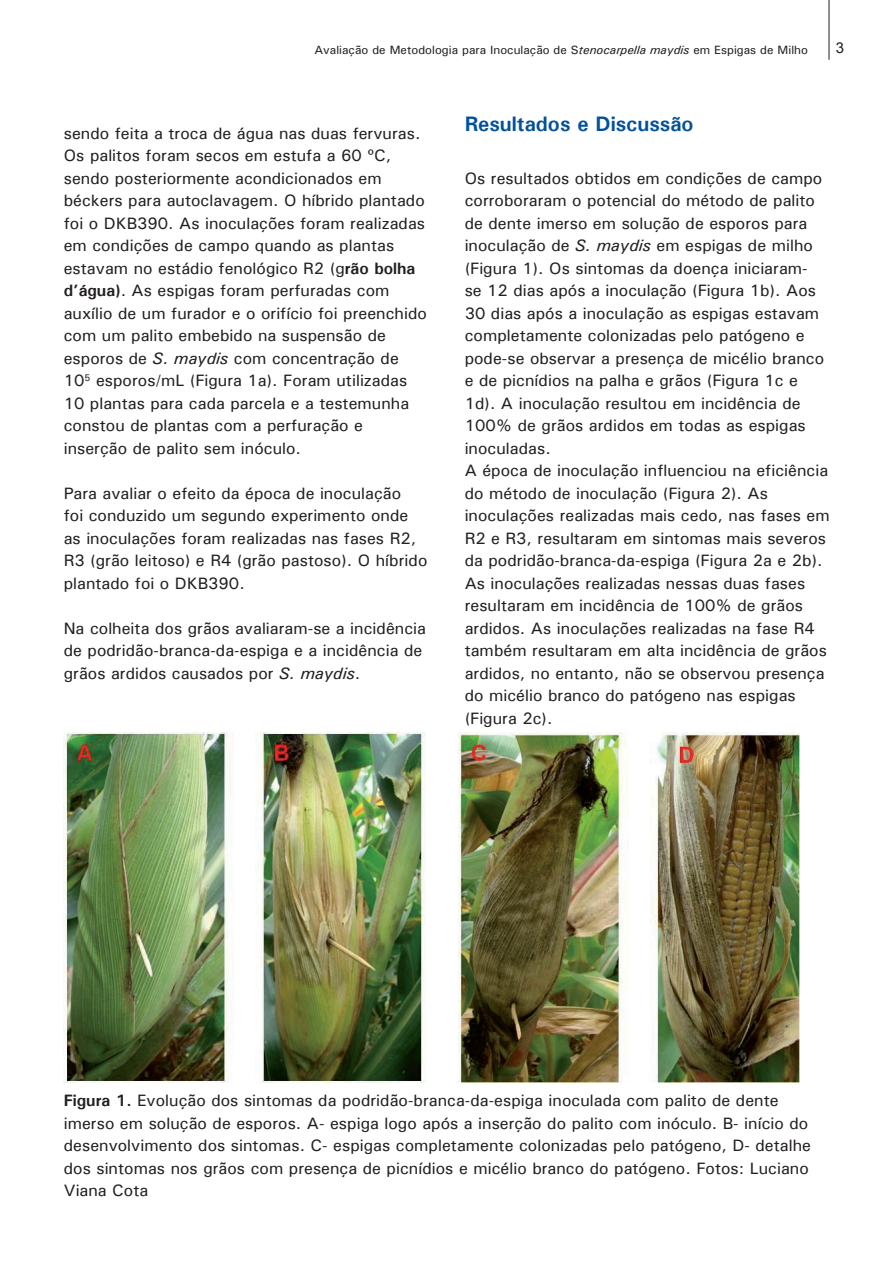
<style>
.page{position:relative;width:893px;height:1263px;background:#fff}
.page>*{position:absolute;margin:0;border:0;box-sizing:border-box;transform-origin:0 0}
.t1{font:700 21px "Univers";color:#01519b}
.t2{font:16.5px/22.5px "Univers";color:#231f20}
.t3{font:15px "Arial";color:#231f20}
.t4{font:12px "Univers";color:#231f20}
.s1{font-style:italic}
.s2{font-weight:700}
</style>
<div class="page">
<hr style="left:829px;top:0;width:1px;height:60px;background:#231f20">
<img style="left:64px;top:733px;width:736px;height:349px">
<p class="t4" style="left:314px;top:42px;width:495px">Avaliação de Metodologia para Inoculação de S<span class="s1">tenocarpella maydis</span> em Espigas de Milho</p>
<p class="t3" style="left:836px;top:38px;width:10px">3</p>
<p class="t2" style="left:64px;top:121px;width:365px">sendo feita a troca de água nas duas fervuras.<br>Os palitos foram secos em estufa a 60 ºC, sendo posteriormente acondicionados em béckers para autoclavagem. O híbrido plantado foi o DKB390. As inoculações foram realizadas em condições de campo quando as plantas estavam no estádio fenológico R2 (g<span class="s2">rão bolha d’água)</span>. As espigas foram perfuradas com auxílio de um furador e o orifício foi preenchido com um palito embebido na suspensão de esporos de <span class="s1">S. maydis</span> com concentração de 10<sup>5</sup> esporos/mL (Figura 1a). Foram utilizadas 10 plantas para cada parcela e a testemunha constou de plantas com a perfuração e inserção de palito sem inóculo.</p>
<p class="t2" style="left:64px;top:481px;width:365px">Para avaliar o efeito da época de inoculação<br>foi conduzido um segundo experimento onde as inoculações foram realizadas nas fases R2, R3 (grão leitoso) e R4 (grão pastoso). O híbrido plantado foi o DKB390.</p>
<p class="t2" style="left:64px;top:616px;width:364px">Na colheita dos grãos avaliaram-se a incidência de podridão-branca-da-espiga e a incidência de grãos ardidos causados por <span class="s1">S. maydis</span>.</p>
<p class="t1" style="left:465px;top:110px;width:230px">Resultados e Discussão</p>
<p class="t2" style="left:465px;top:166px;width:367px">Os resultados obtidos em condições de campo corroboraram o potencial do método de palito de dente imerso em solução de esporos para inoculação de <span class="s1">S. maydis</span> em espigas de milho (Figura 1). Os sintomas da doença iniciaram-<br>se 12 dias após a inoculação (Figura 1b). Aos 30 dias após a inoculação as espigas estavam completamente colonizadas pelo patógeno e pode-se observar a presença de micélio branco e de picnídios na palha e grãos (Figura 1c e 1d). A inoculação resultou em incidência de 100% de grãos ardidos em todas as espigas inoculadas.<br>A época de inoculação influenciou na eficiência do método de inoculação (Figura 2). As inoculações realizadas mais cedo, nas fases em R2 e R3, resultaram em sintomas mais severos da podridão-branca-da-espiga (Figura 2a e 2b).<br>As inoculações realizadas nessas duas fases resultaram em incidência de 100% de grãos ardidos. As inoculações realizadas na fase R4 também resultaram em alta incidência de grãos ardidos, no entanto, não se observou presença do micélio branco do patógeno nas espigas (Figura 2c).</p>
<p class="t2" style="left:64px;top:1089px;width:749px"><span class="s2">Figura 1.</span> Evolução dos sintomas da podridão-branca-da-espiga inoculada com palito de dente imerso em solução de esporos. A- espiga logo após a inserção do palito com inóculo. B- início do desenvolvimento dos sintomas. C- espigas completamente colonizadas pelo patógeno, D- detalhe dos sintomas nos grãos com presença de picnídios e micélio branco do patógeno. Fotos: Luciano Viana Cota</p>
</div>
